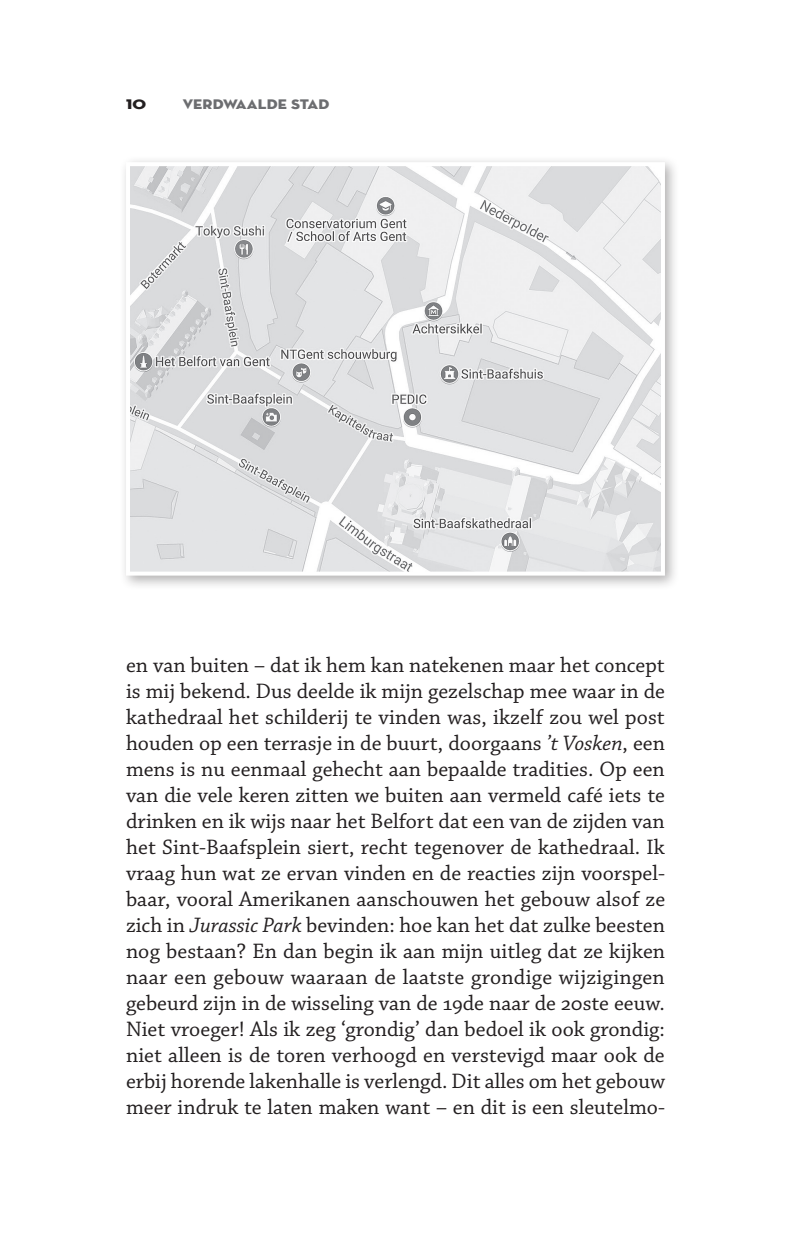
<style>
.page{position:relative;width:793px;height:1247px;background:#fff}
.page>*{position:absolute;margin:0;border:0;box-sizing:border-box;transform-origin:0 0}
.t1{font:22px/26px "Chaparral Pro";color:#231f20;text-align:justify}
.t2{font:14px "Neutra Disp Titling";letter-spacing:.01em;color:#6c6d70;scale:1.12 1}
.t3{font:14px "Neutra Disp Titling";color:#231f20;scale:1.25 1}
.s1{font-style:italic}
</style>
<div class="page">
<div style="left:119px;top:155px;width:560px;height:435px;background:#231f20;opacity:.35"></div>
<img style="left:131px;top:167px;width:529px;height:403px">
<div style="left:126px;top:162px;width:539px;height:413px;border:4px solid #fff"></div>
<p class="t3" style="left:126px;top:95px;width:18px">10</p>
<p class="t2" style="left:183px;top:95px;width:132px">VERDWAALDE STAD</p>
<p class="t1" style="left:126px;top:652px;width:540px">en van buiten – dat ik hem kan natekenen maar het concept is mij bekend. Dus deelde ik mijn gezelschap mee waar in de kathedraal het schilderij te vinden was, ikzelf zou wel post houden op een terrasje in de buurt, doorgaans <span class="s1">’t Vosken</span>, een mens is nu eenmaal gehecht aan bepaalde tradities. Op een van die vele keren zitten we buiten aan vermeld café iets te drinken en ik wijs naar het Belfort dat een van de zijden van het Sint-Baafsplein siert, recht tegenover de kathedraal. Ik vraag hun wat ze ervan vinden en de reacties zijn voorspel&shy;baar, vooral Amerikanen aanschouwen het gebouw alsof ze zich in <span class="s1">Jurassic Park</span> bevinden: hoe kan het dat zulke beesten nog bestaan? En dan begin ik aan mijn uitleg dat ze kijken naar een gebouw waaraan de laatste grondige wijzigingen gebeurd zijn in de wisseling van de 19de naar de 20ste eeuw.<br>Niet vroeger! Als ik zeg ‘grondig’ dan bedoel ik ook grondig: niet alleen is de toren verhoogd en verstevigd maar ook de erbij horende lakenhalle is verlengd. Dit alles om het gebouw meer indruk te laten maken want – en dit is een sleutelmo-</p>
</div>
